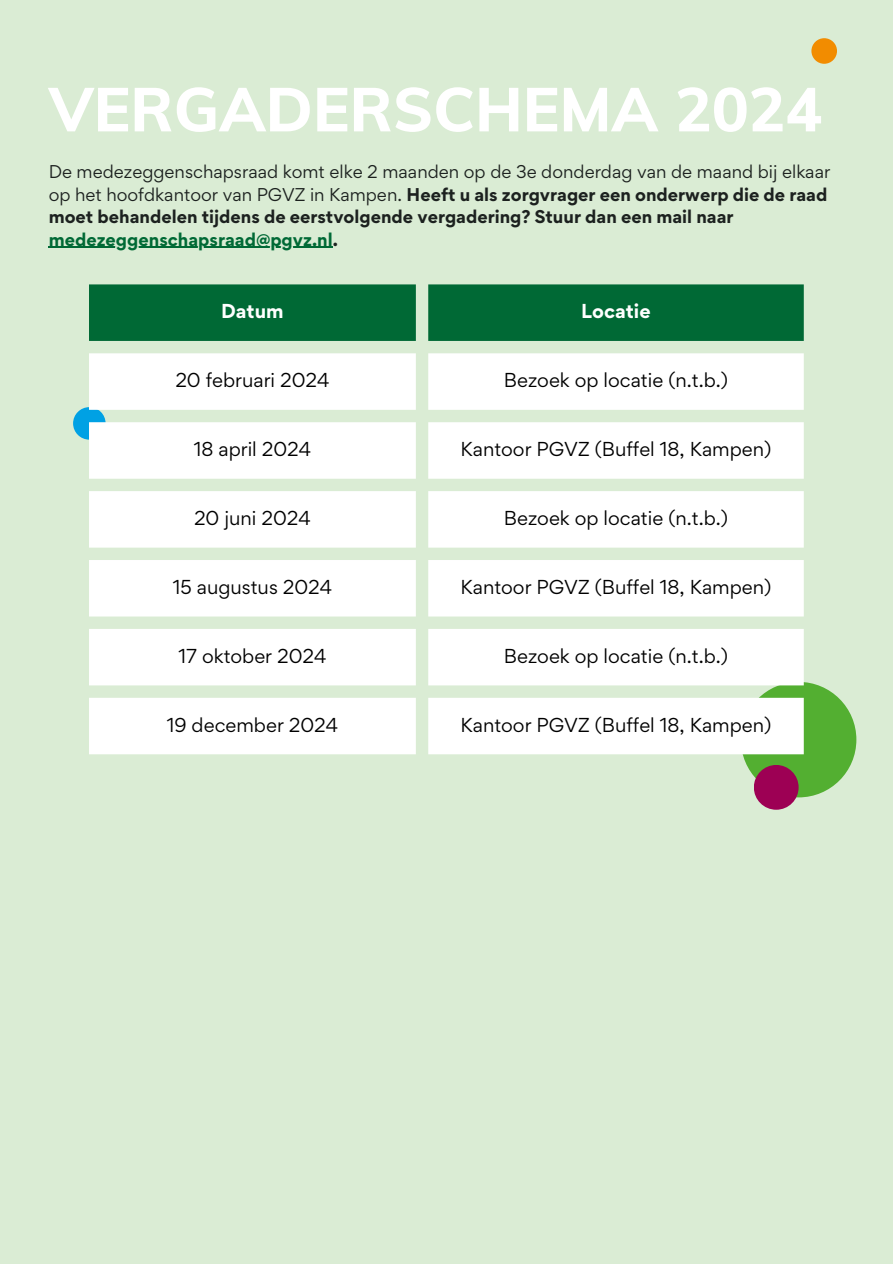
<style>
.page{position:relative;width:893px;height:1264px;background:#fff}
.page>*{position:absolute;margin:0;border:0;box-sizing:border-box;transform-origin:0 0}
.t1{font:61.2px "RTL Bayan Black";color:#fff}
.t2{font:18px "Gordita";color:#000}
.t3{font:700 18px "Gordita";color:#fff}
.t4{font:700 16.5px/22.5px "Gordita";color:#1c211f}
.s1{font-weight:400}
.s2{color:#006935}
</style>
<div class="page">
<div style="left:0;top:0;width:892px;height:1263px;background:#daecd4"></div>
<div style="left:740px;top:682px;width:116px;height:115px;background:#53af31;border-radius:50%"></div>
<div style="left:73px;top:407px;width:33px;height:32px;background:#00a1e4;border-radius:50%"></div>
<div style="left:753px;top:765px;width:45px;height:44px;background:#9d0054;border-radius:50%"></div>
<div style="left:89px;top:284px;width:714px;height:57px;background:#006935"></div>
<svg style="left:89px;top:353px;width:714px;height:401px;fill:#fff"></svg>
<div style="left:811px;top:38px;width:26px;height:26px;background:#f28c00;border-radius:50%"></div>
<hr style="left:49px;top:247px;width:284px;height:1px;background:#006935">
<p class="t1" style="left:49px;top:70px;width:775px">VERGADERSCHEMA 2024</p>
<p class="t4" style="left:49px;top:160px;width:783px"><span class="s1">De medezeggenschapsraad komt elke 2 maanden op de 3e donderdag van de maand bij elkaar op het hoofdkantoor van PGVZ in Kampen.</span> Heeft u als zorgvrager een onderwerp die de raad moet behandelen tijdens de eerstvolgende vergadering? Stuur dan een mail naar <span class="s2">medezeggenschapsraad@pgvz.nl</span>.</p>
<p class="t3" style="left:221px;top:299px;width:64px">Datum</p>
<p class="t3" style="left:581px;top:299px;width:71px">Locatie</p>
<p class="t2" style="left:175px;top:368px;width:156px">20 februari 2024</p>
<p class="t2" style="left:504px;top:368px;width:226px">Bezoek op locatie (n.t.b.)</p>
<p class="t2" style="left:194px;top:437px;width:119px">18 april 2024</p>
<p class="t2" style="left:460px;top:437px;width:312px">Kantoor PGVZ (Buffel 18, Kampen)</p>
<p class="t2" style="left:194px;top:505px;width:118px">20 juni 2024</p>
<p class="t2" style="left:504px;top:505px;width:226px">Bezoek op locatie (n.t.b.)</p>
<p class="t2" style="left:173px;top:574px;width:161px">15 augustus 2024</p>
<p class="t2" style="left:460px;top:574px;width:312px">Kantoor PGVZ (Buffel 18, Kampen)</p>
<p class="t2" style="left:178px;top:643px;width:149px">17 oktober 2024</p>
<p class="t2" style="left:504px;top:643px;width:226px">Bezoek op locatie (n.t.b.)</p>
<p class="t2" style="left:167px;top:712px;width:173px">19 december 2024</p>
<p class="t2" style="left:460px;top:712px;width:312px">Kantoor PGVZ (Buffel 18, Kampen)</p>
</div>
